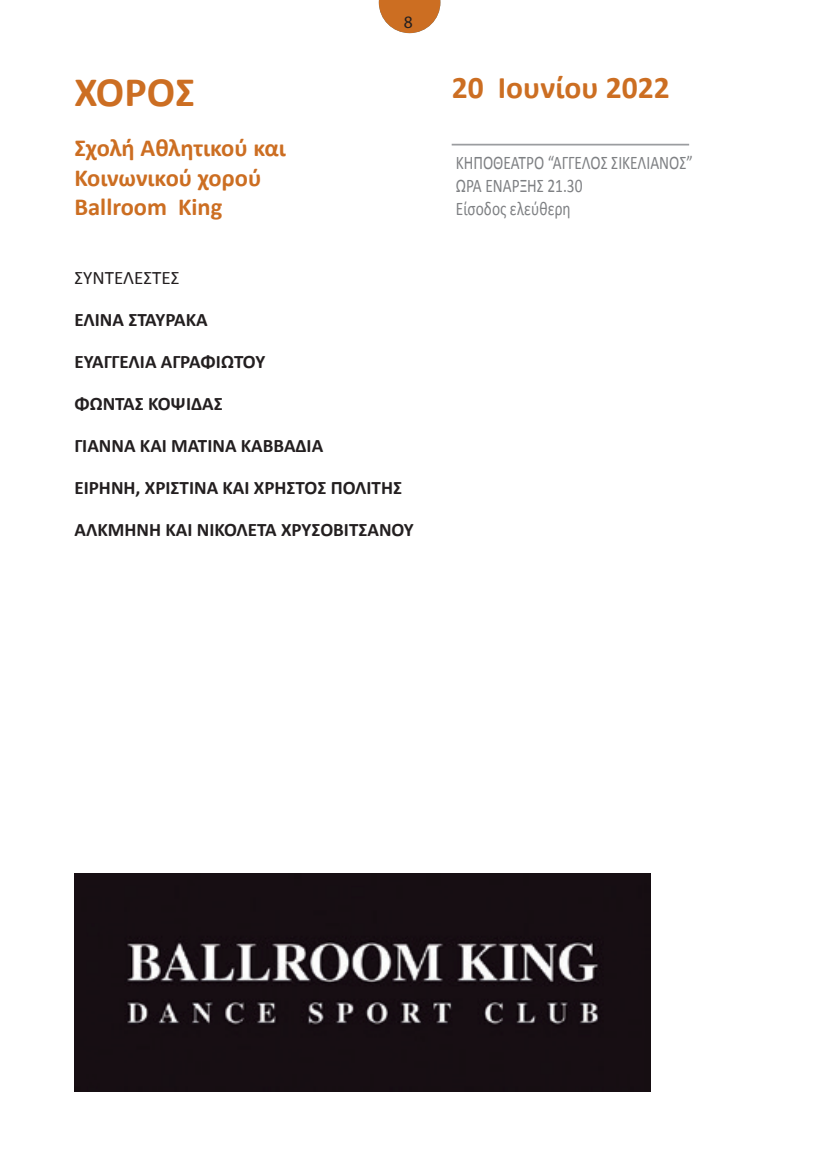
<style>
.page{position:relative;width:819px;height:1166px;background:#fff}
.page>*{position:absolute;margin:0;border:0;box-sizing:border-box;transform-origin:0 0}
.t1{font:700 42px "Calibri";color:#cc6e22}
.t2{font:700 31.5px "Calibri";color:#cc6e22}
.t3{font:700 24.5px/29.4px "Calibri";color:#cc6e22}
.t4{font:19.25px/23.1px "Calibri";color:#7e8083;scale:.8 1}
.t5{font:700 19.07px "Calibri";color:#231f20}
.t6{font:19.07px "Calibri";color:#231f20}
.t7{font:17.5px "Myriad Pro";color:#231f20}
</style>
<div class="page">
<svg style="left:379px;top:0;width:61px;height:33px"></svg>
<hr style="left:451px;top:144px;width:238px;height:1px;background:#9b9da0">
<img style="left:74px;top:873px;width:576px;height:218px">
<h1 class="t1" style="left:74px;top:65px;width:48px">ΧΟΡΟ</h1>
<h1 class="t1" style="left:175px;top:65px;width:21px">Σ</h1>
<p class="t3" style="left:74px;top:133px;width:213px">Σχολή Αθλητικού και<br>Κοινωνικού χορού<br>Ballroom King</p>
<p class="t7" style="left:404px;top:12px;width:10px">8</p>
<p class="t6" style="left:74px;top:265px;width:106px">ΣΥΝΤΕΛΕΣΤΕΣ</p>
<p class="t5" style="left:74px;top:307px;width:135px">ΕΛΙΝΑ ΣΤΑΥΡΑΚΑ</p>
<p class="t5" style="left:74px;top:349px;width:171px">ΕΥΑΓΓΕΛΙΑ ΑΓΡΑΦΙΩΤΟΥ</p>
<p class="t5" style="left:74px;top:391px;width:150px">ΦΩΝΤΑΣ ΚΟΨΙΔΑΣ</p>
<p class="t5" style="left:74px;top:433px;width:250px">ΓΙΑΝΝΑ ΚΑΙ ΜΑΤΙΝΑ ΚΑΒΒΑΔΙΑ</p>
<p class="t5" style="left:74px;top:475px;width:329px">ΕΙΡΗ ΝΗ, ΧΡΙΣΤΙΝΑ ΚΑΙ ΧΡΗΣΤΟΣ ΠΟΛΙΤΗΣ</p>
<p class="t5" style="left:74px;top:517px;width:329px">ΑΛΚΜΗ ΝΗ ΚΑΙ ΝΙΚΟΛΕΤΑ ΧΡΥΣΟΒΙΤΣΑΝΟΥ</p>
<h2 class="t2" style="left:451px;top:67px;width:219px">20 Ioυνίου 2022</h2>
<p class="t4" style="left:456px;top:151px;width:298px">ΚΗΠΟΘΕΑΤΡΟ “ΑΓΓΕΛΟΣ ΣΙΚΕΛΙΑΝΟΣ”<br>ΩΡΑ ΕΝΑΡΞΗΣ 21.30<br>Είσοδος ελεύθερη</p>
</div>
